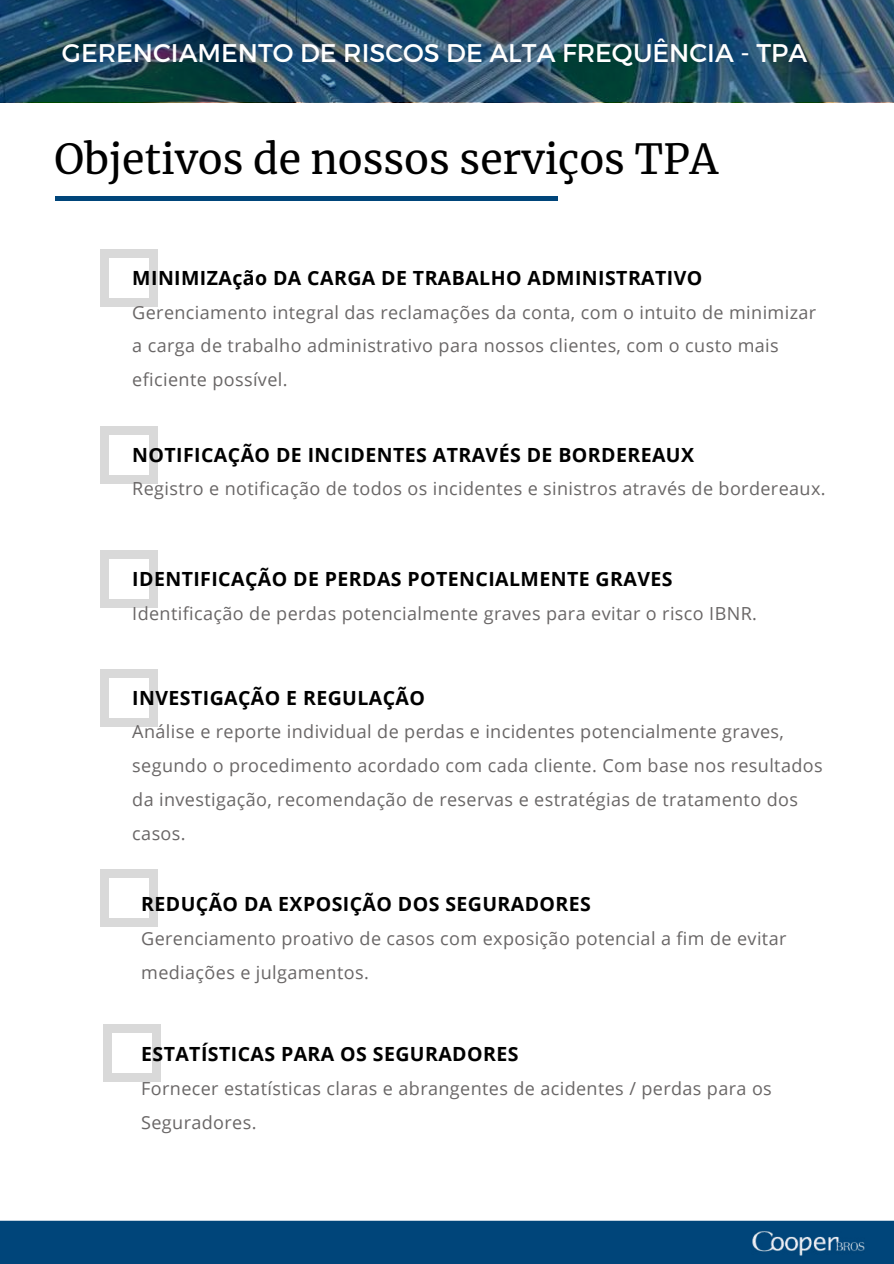
<style>
.page{position:relative;width:894px;height:1264px;background:#fff}
.page>*{position:absolute;margin:0;border:0;box-sizing:border-box;transform-origin:0 0}
.t1{font:40.95px "Merriweather";color:#000}
.t2{font:25.5px "Montserrat";color:#fff}
.t3{font:700 19.5px "Open Sans";letter-spacing:.02em;color:#000}
.t4{font:18px/33.8px "Open Sans";letter-spacing:.02em;color:#696666}
</style>
<div class="page">
<div style="left:0;top:1220px;width:893px;height:43px;background:#00457a"></div>
<img style="left:751px;top:1224px;width:112px;height:35px">
<hr style="left:55px;top:197px;width:502px;height:4px;background:#00457a">
<div style="left:100px;top:249px;width:58px;height:57px;background:#d9d9d9"></div>
<div style="left:109px;top:258px;width:40px;height:39px;background:#fff"></div>
<div style="left:100px;top:426px;width:58px;height:57px;background:#d9d9d9"></div>
<div style="left:109px;top:435px;width:40px;height:39px;background:#fff"></div>
<div style="left:100px;top:550px;width:58px;height:57px;background:#d9d9d9"></div>
<div style="left:109px;top:559px;width:40px;height:39px;background:#fff"></div>
<div style="left:100px;top:669px;width:58px;height:58px;background:#d9d9d9"></div>
<div style="left:109px;top:678px;width:40px;height:40px;background:#fff"></div>
<div style="left:100px;top:869px;width:58px;height:57px;background:#d9d9d9"></div>
<div style="left:109px;top:877px;width:40px;height:40px;background:#fff"></div>
<div style="left:103px;top:1024px;width:58px;height:58px;background:#d9d9d9"></div>
<div style="left:112px;top:1033px;width:40px;height:39px;background:#fff"></div>
<img style="left:0;top:0;width:893px;height:102px">
<h2 class="t2" style="left:62px;top:36px;width:746px">GERENCIAMENTO DE RISCOS DE ALTA FREQUÊNCIA - TPA</h2>
<h1 class="t1" style="left:55px;top:133px;width:664px">Objetivos de nossos serviços TPA</h1>
<p class="t3" style="left:132px;top:264px;width:571px">MINIMIZAção DA CARGA DE TRABALHO ADMINISTRATIVO</p>
<p class="t4" style="left:132px;top:295px;width:685px">Gerenciamento integral das reclamações da conta, com o intuito de minimizar a carga de trabalho administrativo para nossos clientes, com o custo mais eficiente possível.</p>
<p class="t3" style="left:132px;top:441px;width:563px">NOTIFICAÇÃO DE INCIDENTES ATRAVÉS DE BORDEREAUX</p>
<p class="t4" style="left:132px;top:471px;width:694px">Registro e notificação de todos os incidentes e sinistros através de bordereaux.</p>
<p class="t3" style="left:132px;top:565px;width:541px">IDENTIFICAÇÃO DE PERDAS POTENCIALMENTE GRAVES</p>
<p class="t4" style="left:132px;top:595px;width:626px">Identificação de perdas potencialmente graves para evitar o risco IBNR.</p>
<p class="t3" style="left:132px;top:683px;width:294px">INVESTIGAÇÃO E REGULAÇÃO</p>
<p class="t4" style="left:132px;top:714px;width:691px">Análise e reporte individual de perdas e incidentes potencialmente graves, segundo o procedimento acordado com cada cliente. Com base nos resultados da investigação, recomendação de reservas e estratégias de tratamento dos casos.</p>
<p class="t3" style="left:141px;top:890px;width:451px">REDUÇÃO DA EXPOSIÇÃO DOS SEGURADORES</p>
<p class="t4" style="left:141px;top:920px;width:646px">Gerenciamento proativo de casos com exposição potencial a fim de evitar mediações e julgamentos.</p>
<p class="t3" style="left:141px;top:1040px;width:378px">ESTATÍSTICAS PARA OS SEGURADORES</p>
<p class="t4" style="left:141px;top:1071px;width:632px">Fornecer estatísticas claras e abrangentes de acidentes / perdas para os<br>Seguradores.</p>
</div>
